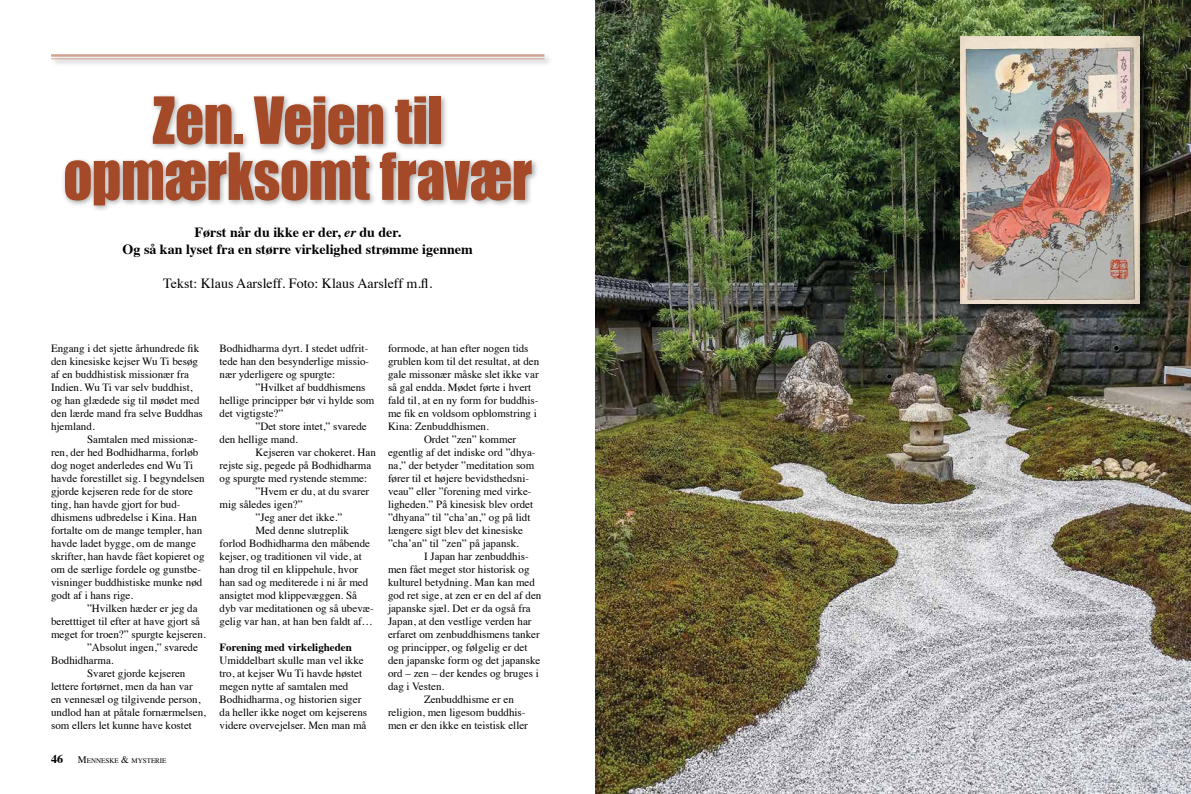
<style>
.page{position:relative;width:1191px;height:794px;background:#fff}
.page>*{position:absolute;margin:0;border:0;box-sizing:border-box;transform-origin:0 0}
.t1{font:60px/56px "Impact";letter-spacing:-.01em;color:#a54a28;text-align:center;scale:.95 1}
.t2{font:700 14px/16.8px "Times";color:#000;text-align:center}
.t3{font:14px "Times";color:#000}
.t4{font:700 12px "Times";color:#000}
.t5{font:11px/13px "Times";color:#000}
.t6{font:700 11px "Times";color:#000}
.t7{font:7px "Times";color:#000}
.s1{font-style:italic}
.s2{font-size:10px}
</style>
<div class="page">
<div style="left:61px;top:93px;width:478px;height:119px;background:#000;opacity:.35"></div>
<img style="left:595px;top:0;width:596px;height:794px">
<div style="left:962px;top:38px;width:190px;height:278px;background:#000;opacity:.75"></div>
<img style="left:960px;top:37px;width:180px;height:266px">
<div style="left:50px;top:53px;width:503px;height:15px;background:#000;opacity:.5"></div>
<hr style="left:51px;top:54px;width:493px;height:3px;background:#a54a28">
<hr style="left:51px;top:58px;width:493px;height:1px;background:#a54a28">
<h1 class="t1" style="left:63px;top:91px;width:495px">Zen. Vejen til opmærksomt fravær</h1>
<p class="t2" style="left:123px;top:223px;width:352px">Først når du ikke er der, <span class="s1">er</span> du der.<br>Og så kan lyset fra en større virkelighed strømme igennem</p>
<p class="t3" style="left:163px;top:270px;width:270px">Tekst: Klaus Aarsleff. Foto: Klaus Aarsleff m.fl.</p>
<p class="t5" style="left:51px;top:340px;width:153px">Engang i det sjette århundrede fik den kinesiske kejser Wu Ti besøg af en buddhistisk missionær fra<br>Indien. Wu Ti var selv buddhist, og han glædede sig til mødet med den lærde mand fra selve Buddhas hjemland.</p>
<p class="t5" style="left:51px;top:431px;width:155px;text-indent:36px">Samtalen med missionæ&shy;ren, der hed Bodhidharma, forløb dog noget anderledes end Wu Ti havde forestillet sig. I begyndelsen gjorde kejseren rede for de store ting, han havde gjort for bud&shy;dhismens udbredelse i Kina. Han fortalte om de mange templer, han havde ladet bygge, om de mange skrifter, han havde fået kopieret og om de særlige fordele og gunstbe&shy;visninger buddhistiske munke nød godt af i hans rige.</p>
<p class="t5" style="left:87px;top:600px;width:112px">”Hvilken hæder er jeg da</p>
<p class="t5" style="left:51px;top:613px;width:151px">beretttiget til efter at have gjort så</p>
<p class="t5" style="left:51px;top:626px;width:156px">meget for troen?” spurgte kejseren.</p>
<p class="t5" style="left:87px;top:639px;width:112px">”Absolut ingen,” svarede</p>
<p class="t5" style="left:51px;top:652px;width:64px">Bodhidharma.</p>
<p class="t5" style="left:87px;top:665px;width:100px">Svaret gjorde kejseren</p>
<p class="t5" style="left:51px;top:678px;width:143px">lettere fortørnet, men da han var</p>
<p class="t5" style="left:51px;top:691px;width:151px">en vennesæl og tilgivende person,</p>
<p class="t5" style="left:51px;top:705px;width:156px">undlod han at påtale fornærmelsen,</p>
<p class="t5" style="left:51px;top:718px;width:142px">som ellers let kunne have kostet</p>
<p class="t4" style="left:51px;top:747px;width:13px">46</p>
<p class="t7" style="left:78px;top:754px;width:90px"><span class="s2">M</span>ENNESKE <span class="s2">&amp;</span> MYSTERIE</p>
<p class="t5" style="left:219px;top:341px;width:151px;text-align:justify">Bodhidharma dyrt. I stedet udfrit&shy;tede han den besynderlige missio&shy;nær yderligere og spurgte:</p>
<p class="t5" style="left:219px;top:380px;width:156px;text-indent:36px">”Hvilket af buddhismens hellige principper bør vi hylde som det vigtigste?”</p>
<p class="t5" style="left:219px;top:419px;width:149px;text-indent:36px">”Det store intet,” svarede den hellige mand.</p>
<p class="t5" style="left:255px;top:445px;width:122px">Kejseren var chokeret. Han</p>
<p class="t5" style="left:219px;top:458px;width:153px">rejste sig, pegede på Bodhidharma</p>
<p class="t5" style="left:219px;top:471px;width:149px">og spurgte med rystende stemme:</p>
<p class="t5" style="left:255px;top:484px;width:115px">”Hvem er du, at du svarer</p>
<p class="t5" style="left:219px;top:497px;width:85px">mig således igen?”</p>
<p class="t5" style="left:255px;top:510px;width:88px">”Jeg aner det ikke.”</p>
<p class="t5" style="left:255px;top:523px;width:95px">Med denne slutreplik</p>
<p class="t5" style="left:219px;top:536px;width:152px">forlod Bodhidharma den måbende</p>
<p class="t5" style="left:219px;top:549px;width:144px">kejser, og traditionen vil vide, at</p>
<p class="t5" style="left:219px;top:562px;width:140px">han drog til en klippehule, hvor</p>
<p class="t5" style="left:219px;top:575px;width:150px">han sad og mediterede i ni år med</p>
<p class="t5" style="left:219px;top:588px;width:139px">ansigtet mod klippevæggen. Så</p>
<p class="t5" style="left:219px;top:601px;width:156px">dyb var meditationen og så ubevæ-</p>
<p class="t5" style="left:219px;top:614px;width:155px">gelig var han, at han ben faldt af…</p>
<p class="t6" style="left:219px;top:636px;width:134px">Forening med virkeligheden</p>
<p class="t5" style="left:219px;top:653px;width:149px">Umiddelbart skulle man vel ikke tro, at kejser Wu Ti havde høstet megen nytte af samtalen med<br>Bodhidharma, og historien siger da heller ikke noget om kejserens videre overvejelser. Men man må</p>
<p class="t5" style="left:388px;top:341px;width:142px">formode, at han efter nogen tids</p>
<p class="t5" style="left:388px;top:354px;width:153px">grublen kom til det resultat, at den</p>
<p class="t5" style="left:388px;top:367px;width:152px">gale missonær måske slet ikke var</p>
<p class="t5" style="left:388px;top:380px;width:145px">så gal endda. Mødet førte i hvert</p>
<p class="t5" style="left:388px;top:393px;width:152px">fald til, at en ny form for buddhis-</p>
<p class="t5" style="left:388px;top:406px;width:150px">me fik en voldsom opblomstring i</p>
<p class="t5" style="left:388px;top:419px;width:102px">Kina: Zenbuddhismen.</p>
<p class="t5" style="left:424px;top:432px;width:94px">Ordet ”zen” kommer</p>
<p class="t5" style="left:388px;top:445px;width:149px">egentlig af det indiske ord ”dhya-</p>
<p class="t5" style="left:388px;top:458px;width:148px">na,” der betyder ”meditation som</p>
<p class="t5" style="left:388px;top:471px;width:143px">fører til et højere bevidsthedsni-</p>
<p class="t5" style="left:388px;top:484px;width:145px">veau” eller ”forening med virke-</p>
<p class="t5" style="left:388px;top:497px;width:147px">ligheden.” På kinesisk blev ordet</p>
<p class="t5" style="left:388px;top:510px;width:144px">”dhyana” til ”cha’an,” og på lidt</p>
<p class="t5" style="left:388px;top:523px;width:137px">længere sigt blev det kinesiske</p>
<p class="t5" style="left:388px;top:536px;width:133px">”cha’an” til ”zen” på japansk.</p>
<p class="t5" style="left:424px;top:549px;width:106px">I Japan har zenbuddhis-</p>
<p class="t5" style="left:388px;top:562px;width:143px">men fået meget stor historisk og</p>
<p class="t5" style="left:388px;top:575px;width:148px">kulturel betydning. Man kan med</p>
<p class="t5" style="left:388px;top:588px;width:155px">god ret sige, at zen er en del af den</p>
<p class="t5" style="left:388px;top:601px;width:144px">japanske sjæl. Det er da også fra</p>
<p class="t5" style="left:388px;top:614px;width:145px">Japan, at den vestlige verden har</p>
<p class="t5" style="left:388px;top:627px;width:153px">erfaret om zenbuddhismens tanker</p>
<p class="t5" style="left:388px;top:640px;width:141px">og principper, og følgelig er det</p>
<p class="t5" style="left:388px;top:653px;width:154px">den japanske form og det japanske</p>
<p class="t5" style="left:388px;top:666px;width:152px">ord – zen – der kendes og bruges i</p>
<p class="t5" style="left:388px;top:679px;width:58px">dag i Vesten.</p>
<p class="t5" style="left:424px;top:692px;width:91px">Zenbuddhisme er en</p>
<p class="t5" style="left:388px;top:705px;width:139px">religion, men ligesom buddhis-</p>
<p class="t5" style="left:388px;top:718px;width:141px">men er den ikke en teistisk eller</p>
</div>
